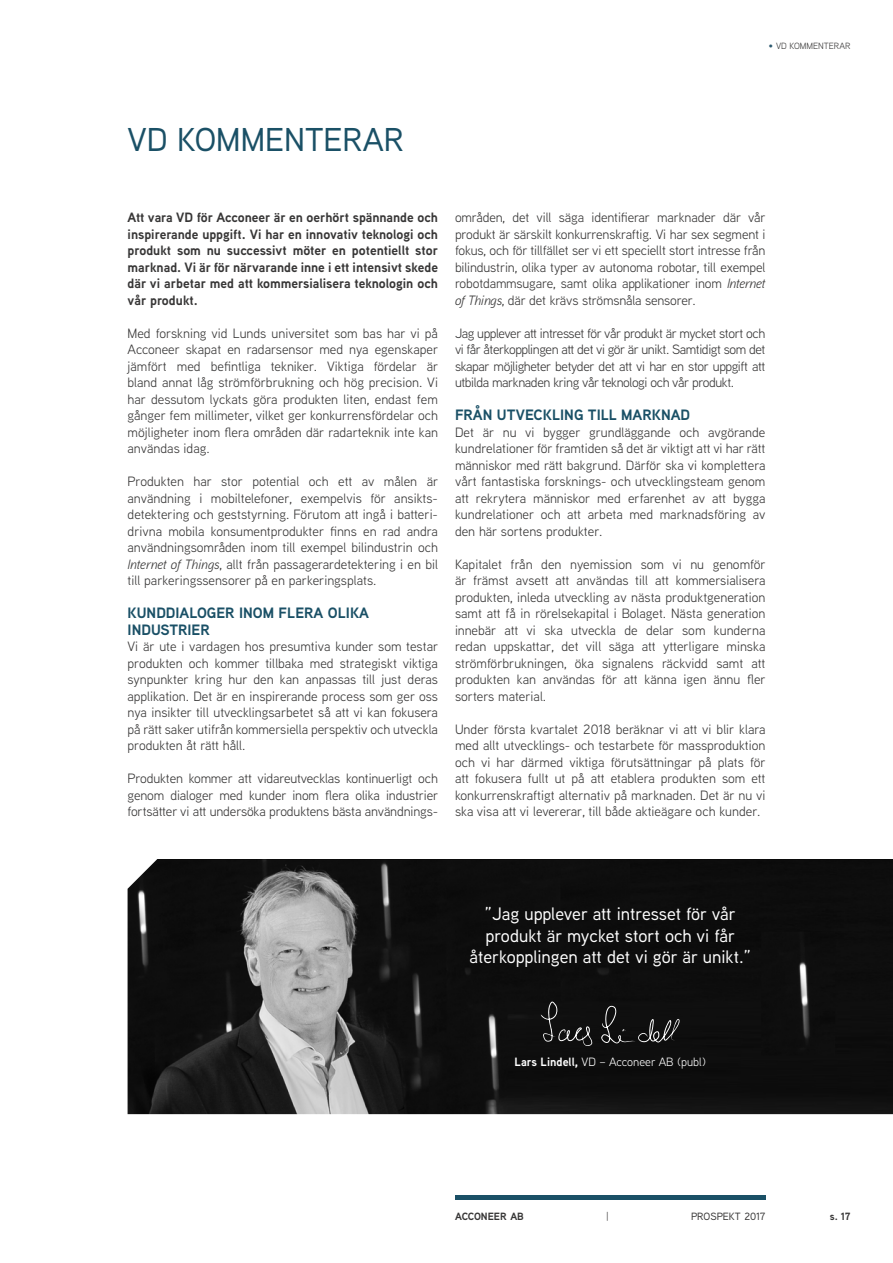
<style>
.page{position:relative;width:893px;height:1263px;background:#fff}
.page>*{position:absolute;margin:0;border:0;box-sizing:border-box;transform-origin:0 0}
.t1{font:500 33px "Aaux Next";color:#1a5066}
.t2{font:500 18px/21.6px "Aaux Next";color:#fff;text-align:center}
.t3{font:700 15px/16.5px "Aaux Next";color:#1a5066}
.t4{font:13.5px/16.5px "Aaux Next";color:#373636;text-align:justify}
.t5{font:700 13.5px/16.5px "Aaux Next";color:#373636;text-align:justify}
.t6{font:12px "Aaux Next";color:#fff}
.t7{font:700 10.5px "Aaux Next";color:#373636}
.t8{font:500 10.5px "Aaux Next";color:#373636}
.t9{font:10.5px "Aaux Next";color:#373636}
.t10{font:9px "Aaux Next";color:#373636}
.s1{font-weight:700;color:#2e5a6f}
.s2{font-style:italic}
.s3{font-weight:700}
</style>
<div class="page">
<hr style="left:455px;top:1195px;width:310px;height:4px;background:#1a5066">
<img style="left:128px;top:859px;width:765px;height:255px">
<svg style="left:541px;top:1001px;width:51px;height:45px;background:#242424"></svg>
<svg style="left:601px;top:1006px;width:79px;height:37px;background:#262626"></svg>
<p class="t10" style="left:769px;top:40px;width:83px"><span class="s1">•</span> VD KOMMENTERAR</p>
<h1 class="t1" style="left:128px;top:117px;width:278px">VD KOMMENTERAR</h1>
<p class="t5" style="left:128px;top:209px;width:312px">Att vara VD för Acconeer är en oerhört spännande och inspirerande uppgift. Vi har en innovativ teknologi och produkt som nu successivt möter en potentiellt stor marknad. Vi är för närvarande inne i ett intensivt skede där vi arbetar med att kommersialisera teknologin och vår produkt.</p>
<p class="t4" style="left:128px;top:324px;width:312px">Med forskning vid Lunds universitet som bas har vi på Acconeer skapat en radarsensor med nya egenskaper jämfört med befintliga tekniker. Viktiga fördelar är bland annat låg strömförbrukning och hög precision. Vi har dessutom lyckats göra produkten liten, endast fem gånger fem millimeter, vilket ger konkurrensfördelar och möjligheter inom flera områden där radarteknik inte kan användas idag.</p>
<p class="t4" style="left:128px;top:473px;width:312px;text-align:left">Produkten har stor potential och ett av målen är användning i mobiltelefoner, exempelvis för ansikts&shy;detektering och geststyrning. Förutom att ingå i batteri&shy;drivna mobila konsumentprodukter finns en rad andra användningsområden inom till exempel bilindustrin och <span class="s2">Internet of Things</span>, allt från passagerardetektering i en bil till parkeringssensorer på en parkeringsplats.</p>
<p class="t3" style="left:128px;top:604px;width:243px">KUNDDIALOGER INOM FLERA OLIKA<br>INDUSTRIER</p>
<p class="t4" style="left:128px;top:638px;width:312px">Vi är ute i vardagen hos presumtiva kunder som testar produkten och kommer tillbaka med strategiskt viktiga synpunkter kring hur den kan anpassas till just deras applikation. Det är en inspirerande process som ger oss nya insikter till utvecklingsarbetet så att vi kan fokusera på rätt saker utifrån kommersiella perspektiv och utveckla produkten åt rätt håll.</p>
<p class="t4" style="left:128px;top:770px;width:312px">Produkten kommer att vidareutvecklas kontinuerligt och genom dialoger med kunder inom flera olika industrier fortsätter vi att undersöka produktens bästa användnings-</p>
<p class="t4" style="left:455px;top:209px;width:312px">områden, det vill säga identifierar marknader där vår produkt är särskilt konkurrenskraftig. Vi har sex segment i fokus, och för tillfället ser vi ett speciellt stort intresse från bilindustrin, olika typer av autonoma robotar, till exempel robotdammsugare, samt olika applikationer inom <span class="s2">Internet of Things</span>, där det krävs strömsnåla sensorer.</p>
<p class="t4" style="left:455px;top:324px;width:312px">Jag upplever att intresset för vår produkt är mycket stort och vi får återkopplingen att det vi gör är unikt. Samtidigt som det skapar möjligheter betyder det att vi har en stor uppgift att utbilda marknaden kring vår teknologi och vår produkt.</p>
<p class="t3" style="left:455px;top:406px;width:237px">FRÅN UTVECKLING TILL MARKNAD</p>
<p class="t4" style="left:455px;top:423px;width:312px">Det är nu vi bygger grundläggande och avgörande kundrelationer för framtiden så det är viktigt att vi har rätt människor med rätt bakgrund. Därför ska vi komplettera vårt fantastiska forsknings- och utvecklingsteam genom att rekrytera människor med erfarenhet av att bygga kundrelationer och att arbeta med marknadsföring av den här sortens produkter.</p>
<p class="t4" style="left:455px;top:555px;width:312px">Kapitalet från den nyemission som vi nu genomför är främst avsett att användas till att kommersialisera produkten, inleda utveckling av nästa produktgeneration samt att få in rörelsekapital i Bolaget. Nästa generation innebär att vi ska utveckla de delar som kunderna redan uppskattar, det vill säga att ytterligare minska strömförbrukningen, öka signalens räckvidd samt att produkten kan användas för att känna igen ännu fler sorters material.</p>
<p class="t4" style="left:455px;top:720px;width:312px">Under första kvartalet 2018 beräknar vi att vi blir klara med allt utvecklings- och testarbete för massproduktion och vi har därmed viktiga förutsättningar på plats för att fokusera fullt ut på att etablera produkten som ett konkurrenskraftigt alternativ på marknaden. Det är nu vi ska visa att vi levererar, till både aktieägare och kunder.</p>
<h2 class="t2" style="left:469px;top:902px;width:283px">”Jag upplever att intresset för vår produkt är mycket stort och vi får återkopplingen att det vi gör är unikt.”</h2>
<p class="t6" style="left:515px;top:1053px;width:193px"><span class="s3">Lars Lindell,</span> VD – Acconeer AB (publ)</p>
<p class="t7" style="left:455px;top:1209px;width:70px">ACCONEER AB</p>
<p class="t9" style="left:606px;top:1210px;width:4px">|</p>
<p class="t8" style="left:691px;top:1210px;width:76px">PROSPEKT 2017</p>
<p class="t7" style="left:830px;top:1209px;width:22px">s. 17</p>
</div>
